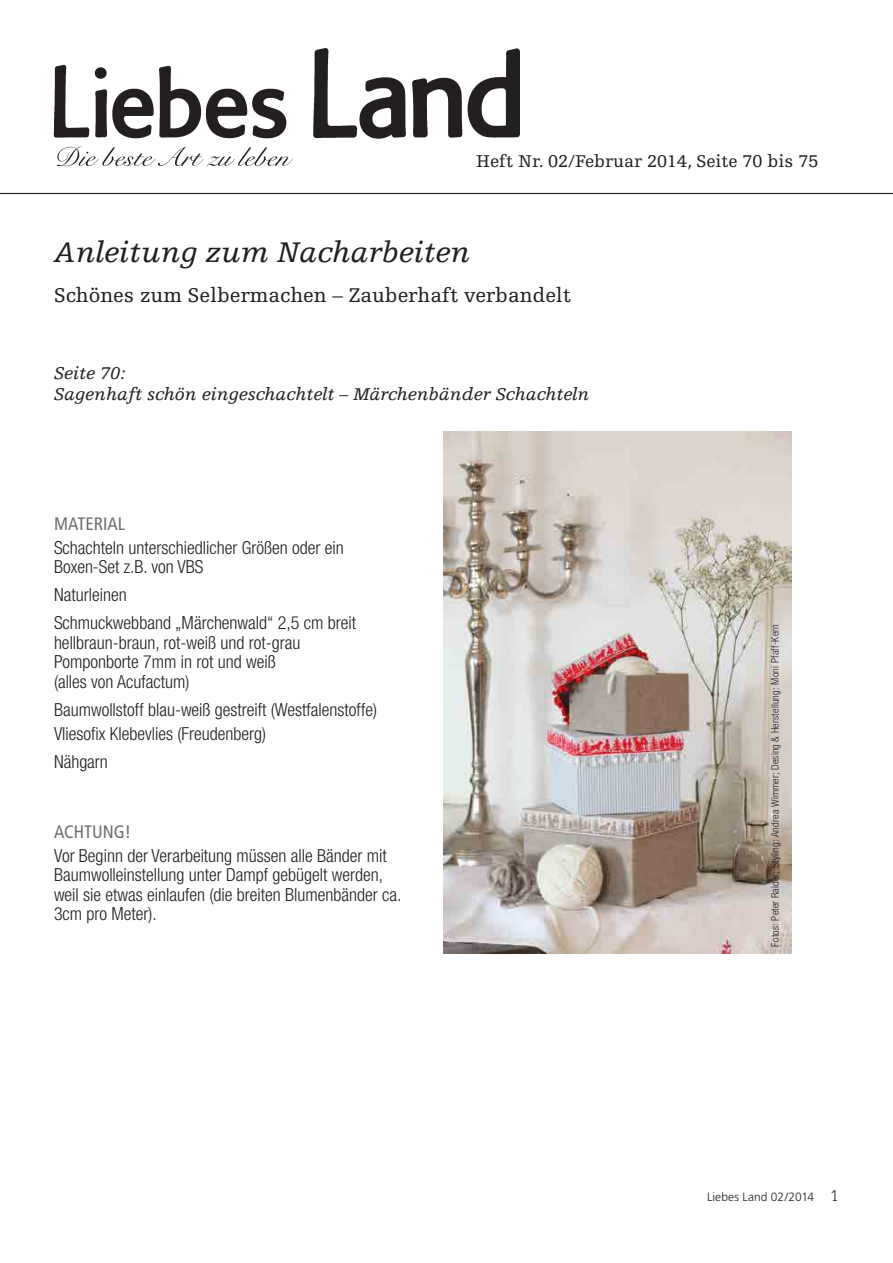
<style>
.page{position:relative;width:893px;height:1263px;background:#fff}
.page>*{position:absolute;margin:0;border:0;box-sizing:border-box;transform-origin:0 0}
.t1{font:italic 30px "Egyptienne F";color:#231f20}
.t2{font:21px "Egyptienne F";color:#231f20}
.t3{font:300 condensed 18px/19.5px "Helvetica Neue";color:#231f20}
.t4{font:italic 18px/21.6px "Egyptienne F";color:#231f20}
.t5{font:18px "Egyptienne F";color:#231f20}
.Bildunterschrift{font:condensed 18px "Frutiger";color:#716a71}
.t6{font:300 12px "Frutiger";letter-spacing:.01em;color:#231f20}
.Credit{font:300 condensed 10.5px "Helvetica Neue";letter-spacing:.01em;color:#231f20}
.s1{font-family:"Serifa";font-size:16.5px}
</style>
<div class="page">
<img style="left:53px;top:48px;width:466px;height:119px">
<hr style="left:0;top:193px;width:893px;height:1px;background:#231f20">
<img style="left:443px;top:432px;width:348px;height:522px">
<p class="t5" style="left:476px;top:151px;width:344px">Heft Nr. 02/Februar 2014, Seite 70 bis 75</p>
<p class="t1" style="left:54px;top:235px;width:418px">Anleitung zum Nacharbeiten</p>
<p class="t2" style="left:54px;top:283px;width:519px">Schönes zum Selbermachen – Zauberhaft verbandelt</p>
<p class="t4" style="left:54px;top:362px;width:537px">Seite 70:<br>Sagenhaft schön eingeschachtelt – Märchenbänder Schachteln</p>
<p class="Bildunterschrift" style="left:54px;top:513px;width:73px">MATERIAL</p>
<p class="t3" style="left:54px;top:538px;width:291px">Schachteln unterschiedlicher Größen oder ein<br>Boxen-Set z.B. von VBS</p>
<p class="t3" style="left:54px;top:585px;width:74px">Naturleinen</p>
<p class="t3" style="left:54px;top:613px;width:304px">Schmuckwebband „Märchenwald“ 2,5 cm breit hellbraun-braun, rot-weiß und rot-grau Pomponborte 7mm in rot und weiß<br>(alles von Acufactum)</p>
<p class="t3" style="left:54px;top:700px;width:324px">Baumwollstoff blau-weiß gestreift (Westfalenstoffe)</p>
<p class="t3" style="left:54px;top:723px;width:214px">Vliesofix Klebevlies (Freudenberg)</p>
<p class="t3" style="left:54px;top:751px;width:55px">Nähgarn</p>
<p class="Bildunterschrift" style="left:54px;top:821px;width:79px">ACHTUNG!</p>
<p class="t3" style="left:54px;top:845px;width:349px">Vor Beginn der Verarbeitung müssen alle Bänder mit Baumwolleinstellung unter Dampf gebügelt werden, weil sie etwas einlaufen (die breiten Blumenbänder ca.<br>3cm pro Meter).</p>
<p class="Credit" style="left:769px;top:947px;width:324px;rotate:-90deg">Fotos: Peter Raider; Styling: Andrea Wimmer; Desing &amp; Herstellung: Moni Pfaff-Kern</p>
<p class="t6" style="left:707px;top:1190px;width:133px">Liebes Land 02/2014 <span class="s1">1</span></p>
</div>
